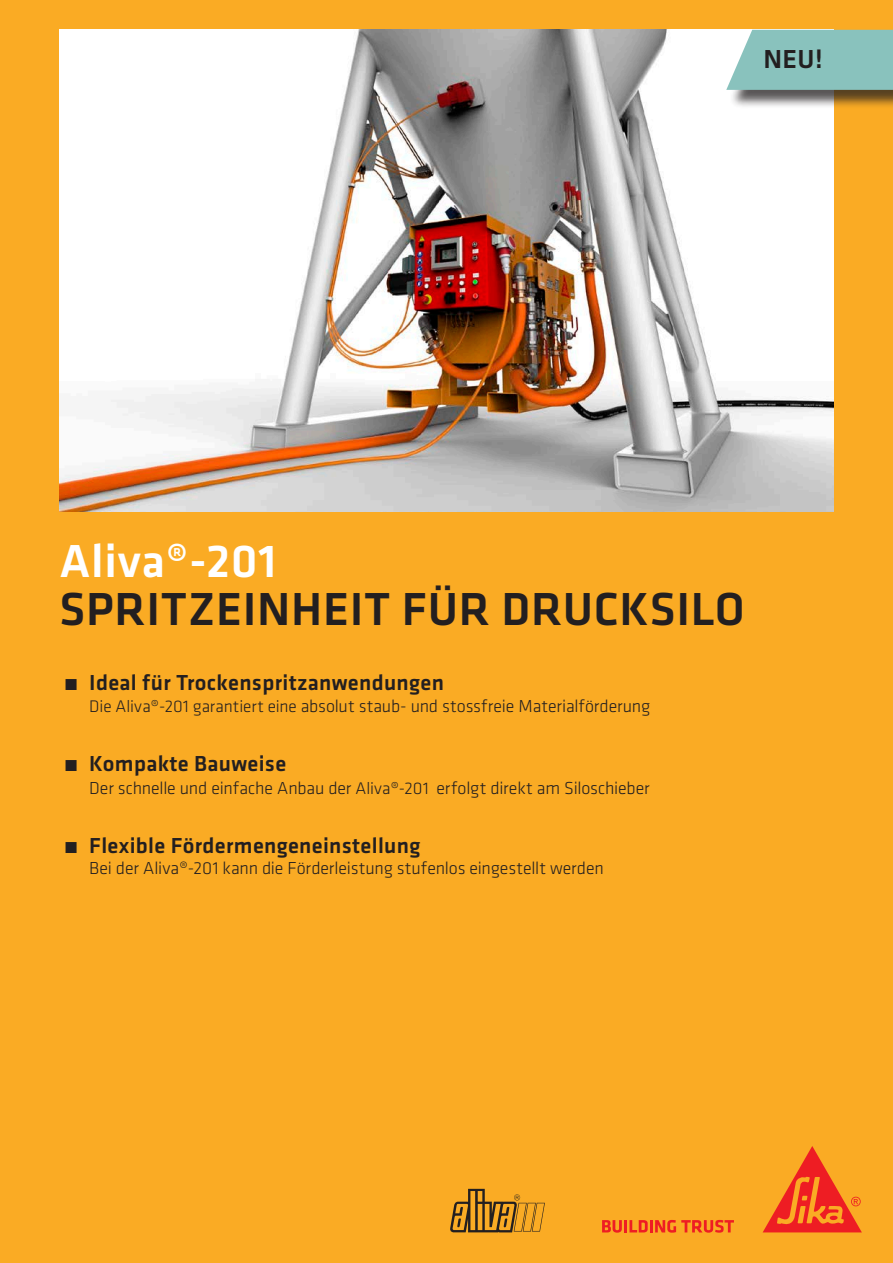
<style>
.page{position:relative;width:893px;height:1263px;background:#faab24}
.page>*{position:absolute;margin:0;border:0;box-sizing:border-box;transform-origin:0 0}
.t1{font:500 48px "Klavika";letter-spacing:.015em;color:#231f20}
.t2{font:500 48px "Klavika";letter-spacing:.015em;color:#fff}
.t3{font:500 27px "Klavika";color:#231f20}
.t4{font:500 22.5px "Klavika";letter-spacing:.015em;color:#231f20}
.t5{font:300 18px "Klavika";letter-spacing:-.01em;color:#231f20}
.s1{font-size:17.4px}
</style>
<div class="page">
<img style="left:60px;top:30px;width:773px;height:481px">
<svg style="left:602px;top:1220px;width:132px;height:13px"></svg>
<svg style="left:763px;top:1146px;width:99px;height:86px"></svg>
<svg style="left:450px;top:1189px;width:95px;height:43px"></svg>
<div style="left:729px;top:32px;width:164px;height:77px;background:#231f20;opacity:.75"></div>
<svg style="left:726px;top:30px;width:167px;height:60px;background:#92c6c1"></svg>
<h2 class="t3" style="left:763px;top:41px;width:61px">NEU!</h2>
<h1 class="t2" style="left:60px;top:528px;width:219px">Aliva®-201</h1>
<h1 class="t1" style="left:60px;top:576px;width:687px">SPRITZEINHEIT FÜR DRUCKSILO</h1>
<p class="t4" style="left:64px;top:667px;width:382px">́ Ideal für Trockenspritzanwendungen</p>
<p class="t5" style="left:89px;top:696px;width:563px"><span class="s1">Die Aliva®-201 garantiert eine</span> absolut staub- und stossfreie Materialförderung</p>
<p class="t4" style="left:64px;top:749px;width:224px">́ Kompakte Bauweise</p>
<p class="t5" style="left:89px;top:777px;width:562px">Der schnelle und einfache Anbau der <span class="s1">Aliva®-201</span> erfolgt direkt am Siloschieber</p>
<p class="t4" style="left:64px;top:830px;width:358px">́ Flexible Fördermengeneinstellung</p>
<p class="t5" style="left:89px;top:857px;width:516px">Bei der Aliva®-201 kann die Förderleistung stufenlos eingestellt werden</p>
</div>
